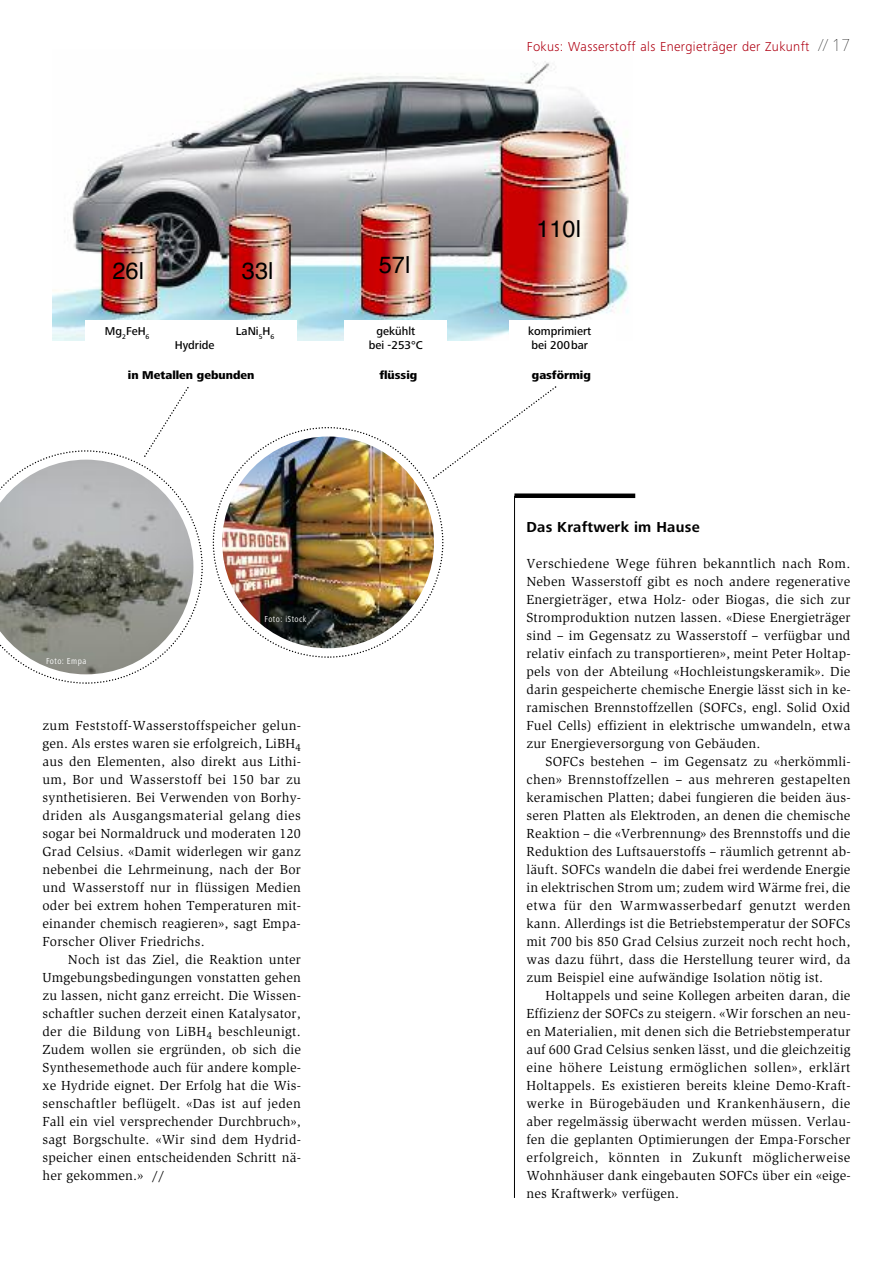
<style>
.page{position:relative;width:893px;height:1263px;background:#fff}
.page>*{position:absolute;margin:0;border:0;box-sizing:border-box;transform-origin:0 0}
.t1{font:23.55px "Helvetica";color:#000}
.t2{font:700 15px "Frutiger Next Pro";letter-spacing:.02em;color:#000}
.t3{font:13.5px/18px "Slimbach Std";letter-spacing:.015em;color:#000;text-align:justify}
.t4{font:300 13.5px "Frutiger Next Pro";letter-spacing:.025em;color:#af0012}
.t5{font:500 11.85px/14.1px "Frutiger Next Pro";color:#000;text-align:center}
.t6{font:800 11.85px "Frutiger Next Pro";color:#000}
.t7{font:condensed 9px "Frutiger Next Pro";letter-spacing:.045em;color:#fff}
.s1{font-weight:900;font-size:18px;color:#000}
</style>
<div class="page">
<img style="left:52px;top:61px;width:577px;height:280px">
<div style="left:85px;top:320px;width:142px;height:29px;background:#fff"></div>
<div style="left:221px;top:320px;width:76px;height:29px;background:#fff"></div>
<div style="left:344px;top:320px;width:103px;height:50px;background:#fff"></div>
<div style="left:509px;top:320px;width:107px;height:50px;background:#fff"></div>
<img style="left:212px;top:427px;width:232px;height:231px">
<svg style="left:0;top:450px;width:203px;height:234px"></svg>
<svg style="left:433px;top:386px;width:124px;height:93px"></svg>
<svg style="left:144px;top:387px;width:46px;height:70px"></svg>
<div style="left:514px;top:493px;width:121px;height:5px;background:#000"></div>
<hr style="left:514px;top:496px;width:1px;height:702px;background:#000">
<p class="t4" style="left:527px;top:42px;width:325px">Fokus: Wasserstoff als Energieträger der Zukunft <span class="s1">// 17</span></p>
<h1 class="t1" style="left:112px;top:252px;width:33px">26l</h1>
<h1 class="t1" style="left:242px;top:252px;width:33px">33l</h1>
<h1 class="t1" style="left:379px;top:246px;width:33px">57l</h1>
<h1 class="t1" style="left:536px;top:211px;width:46px">110l</h1>
<p class="t5" style="left:236px;top:325px;width:40px">LaNi<sub>5</sub>H<sub>6</sub></p>
<p class="t5" style="left:369px;top:325px;width:56px">gekühlt bei -253°C</p>
<p class="t5" style="left:528px;top:325px;width:65px;text-align:left">komprimiert bei 200bar</p>
<p class="t5" style="left:105px;top:325px;width:46px">Mg<sub>2</sub>FeH<sub>6</sub></p>
<p class="t5" style="left:175px;top:339px;width:41px">Hydride</p>
<p class="t6" style="left:128px;top:371px;width:128px">in Metallen gebunden</p>
<p class="t6" style="left:379px;top:371px;width:39px">flüssig</p>
<p class="t6" style="left:532px;top:371px;width:60px">gasförmig</p>
<p class="t7" style="left:46px;top:658px;width:42px">Foto: Empa</p>
<p class="t7" style="left:264px;top:616px;width:44px">Foto: iStock</p>
<p class="t3" style="left:42px;top:717px;width:260px">zum Feststoff-Wasserstoffspeicher gelun&shy;gen. Als erstes waren sie erfolgreich, LiBH<sub>4 </sub>aus den Elementen, also direkt aus Lithi&shy;um, Bor und Wasserstoff bei 150 bar zu synthetisieren. Bei Verwenden von Borhy&shy;driden als Ausgangsmaterial gelang dies sogar bei Normaldruck und moderaten 120<br>Grad Celsius. «Damit widerlegen wir ganz nebenbei die Lehrmeinung, nach der Bor und Wasserstoff nur in flüssigen Medien oder bei extrem hohen Temperaturen mit&shy;einander chemisch reagieren», sagt Empa-Forscher Oliver Friedrichs.</p>
<p class="t3" style="left:42px;top:951px;width:260px;text-indent:26px">Noch ist das Ziel, die Reaktion unter Umgebungsbedingungen vonstatten gehen zu lassen, nicht ganz erreicht. Die Wissen&shy;schaftler suchen derzeit einen Katalysator, der die Bildung von LiBH<sub>4</sub> beschleunigt.<br>Zudem wollen sie ergründen, ob sich die Synthesemethode auch für andere komple&shy;xe Hydride eignet. Der Erfolg hat die Wis&shy;senschaftler beflügelt. «Das ist auf jeden Fall ein viel versprechender Durchbruch», sagt Borgschulte. «Wir sind dem Hydrid&shy;speicher einen entscheidenden Schritt nä&shy;her gekommen.» //</p>
<p class="t2" style="left:526px;top:522px;width:175px">Das Kraftwerk im Hause</p>
<p class="t3" style="left:526px;top:555px;width:326px">Verschiedene Wege führen bekanntlich nach Rom.<br>Neben Wasserstoff gibt es noch andere regenerative Energieträger, etwa Holz- oder Biogas, die sich zur Stromproduktion nutzen lassen. «Diese Energieträger sind – im Gegensatz zu Wasserstoff – verfügbar und relativ einfach zu transportieren», meint Peter Holtap&shy;pels von der Abteilung «Hochleistungskeramik». Die darin gespeicherte chemische Energie lässt sich in ke&shy;ramischen Brennstoffzellen (SOFCs, engl. Solid Oxid Fuel Cells) effizient in elektrische umwandeln, etwa zur Energieversorgung von Gebäuden.</p>
<p class="t3" style="left:526px;top:753px;width:326px;text-indent:19px">SOFCs bestehen – im Gegensatz zu «herkömmli&shy;chen» Brennstoffzellen – aus mehreren gestapelten keramischen Platten; dabei fungieren die beiden äus&shy;seren Platten als Elektroden, an denen die chemische Reaktion – die «Verbrennung» des Brennstoffs und die Reduktion des Luftsauerstoffs – räumlich getrennt ab&shy;läuft. SOFCs wandeln die dabei frei werdende Energie in elektrischen Strom um; zudem wird Wärme frei, die etwa für den Warmwasserbedarf genutzt werden kann. Allerdings ist die Betriebstemperatur der SOFCs mit 700 bis 850 Grad Celsius zurzeit noch recht hoch, was dazu führt, dass die Herstellung teurer wird, da zum Beispiel eine aufwändige Isolation nötig ist.</p>
<p class="t3" style="left:526px;top:987px;width:326px;text-indent:19px">Holtappels und seine Kollegen arbeiten daran, die Effizienz der SOFCs zu steigern. «Wir forschen an neu&shy;en Materialien, mit denen sich die Betriebstemperatur auf 600 Grad Celsius senken lässt, und die gleichzeitig eine höhere Leistung ermöglichen sollen», erklärt Holtappels. Es existieren bereits kleine Demo-Kraft&shy;werke in Bürogebäuden und Krankenhäusern, die aber regelmässig überwacht werden müssen. Verlau&shy;fen die geplanten Optimierungen der Empa-Forscher erfolgreich, könnten in Zukunft möglicherweise Wohnhäuser dank eingebauten SOFCs über ein «eige&shy;nes Kraftwerk» verfügen.</p>
</div>
